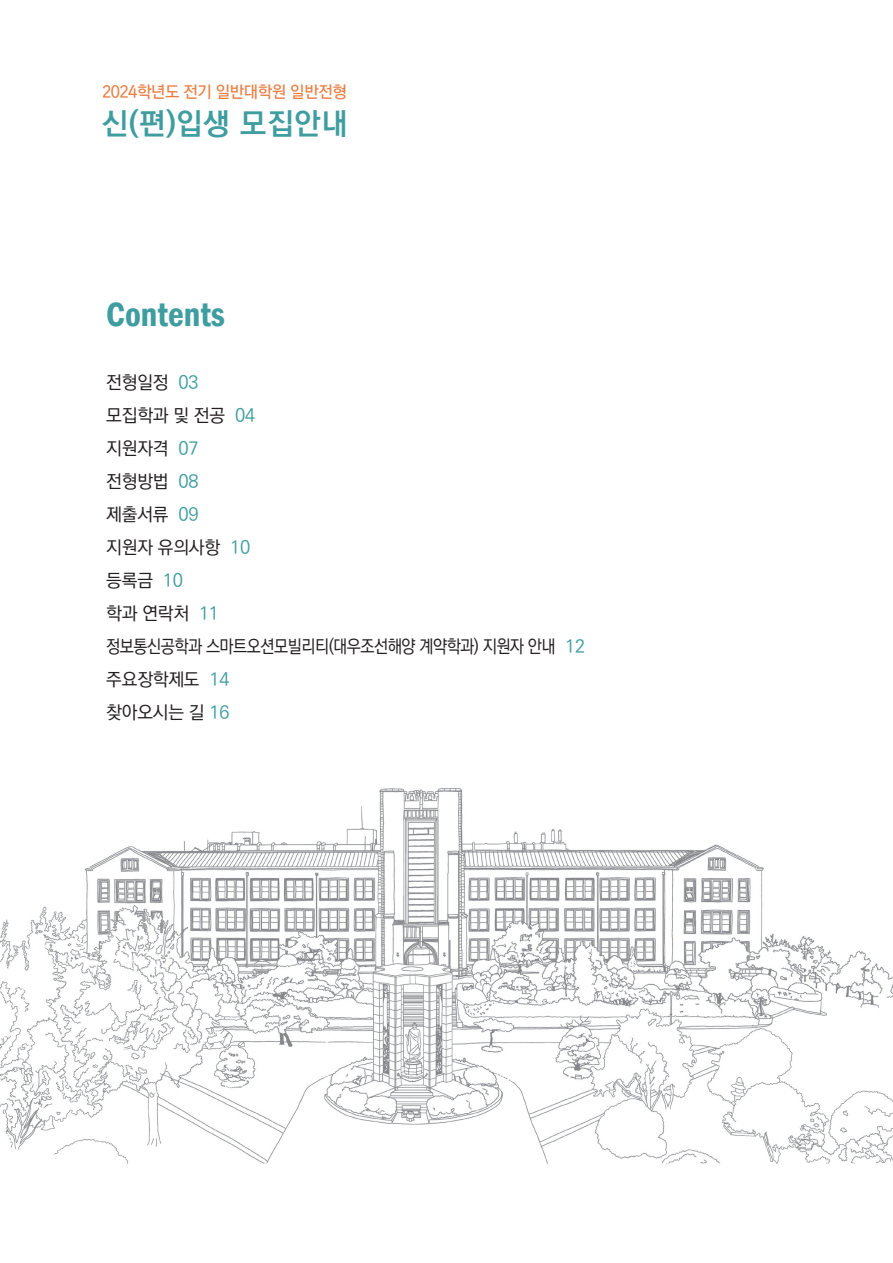
<style>
.page{position:relative;width:893px;height:1263px;background:#fff}
.page>*{position:absolute;margin:0;border:0;box-sizing:border-box;transform-origin:0 0}
.t1{font:600 condensed 34.5px "Franklin Gothic";color:#3f9da0}
.t2{font:700 30px "Ko Pub Dotum";letter-spacing:.03em;color:#3f9da0}
.t3{font:500 18px/33px "Ko Pub Dotum";letter-spacing:-.01em;color:#231f20}
.t4{font:16.5px "Korean GD14 R";letter-spacing:-.03em;color:#ea7f44}
.s1{color:#3f9da0}
</style>
<div class="page">
<img style="left:0;top:788px;width:893px;height:376px">
<p class="t4" style="left:102px;top:83px;width:246px">2024학년도 전기 일반대학원 일반전형</p>
<h2 class="t2" style="left:102px;top:108px;width:247px">신(편)입생 모집안내</h2>
<h1 class="t1" style="left:106px;top:291px;width:120px">Contents</h1>
<p class="t3" style="left:106px;top:367px;width:480px">전형일정 <span class="s1">03<br></span>모집학과 및 전공 <span class="s1">04<br></span>지원자격 <span class="s1">07<br></span>전형방법 <span class="s1">08<br></span>제출서류 <span class="s1">09<br></span>지원자 유의사항 <span class="s1">10<br></span>등록금 <span class="s1">10<br></span>학과 연락처 <span class="s1">11<br></span>정보통신공학과 스마트오션모빌리티(대우조선해양 계약학과) 지원자 안내 <span class="s1">12 </span>주요장학제도 <span class="s1">14<br></span>찾아오시는 길 <span class="s1">16</span></p>
</div>
